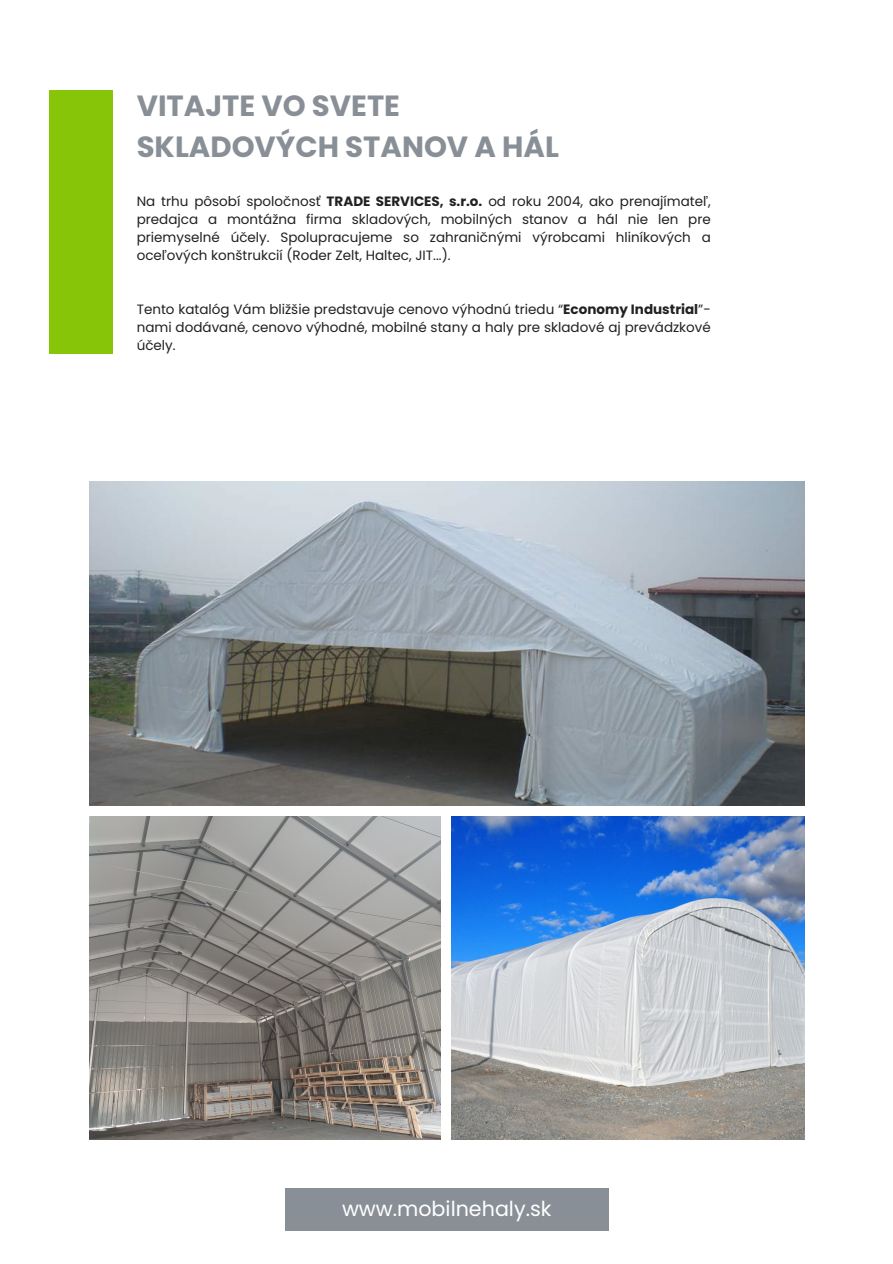
<style>
.page{position:relative;width:893px;height:1264px;background:#fff}
.page>*{position:absolute;margin:0;border:0;box-sizing:border-box;transform-origin:0 0}
.t1{font:700 29.25px/40.5px "Poppins";color:#888f96}
.t2{font:20.7px "Poppins";color:#fff}
.t3{font:13.5px/18px "Poppins";color:#222020;text-align:justify}
.s1{font-weight:700}
</style>
<div class="page">
<img style="left:89px;top:481px;width:715px;height:324px">
<img style="left:452px;top:816px;width:352px;height:323px">
<img style="left:89px;top:816px;width:351px;height:323px">
<div style="left:49px;top:90px;width:64px;height:264px;background:#86c507"></div>
<div style="left:285px;top:1188px;width:323px;height:43px;background:#888f96"></div>
<h1 class="t1" style="left:137px;top:86px;width:424px">VITAJTE VO SVETE<br>SKLADOVÝCH STANOV A HÁL</h1>
<p class="t3" style="left:137px;top:192px;width:575px">Na trhu pôsobí spoločnosť <span class="s1">TRADE SERVICES, s.r.o.</span> od roku 2004, ako prenajímateľ, predajca a montážna firma skladových, mobilných stanov a hál nie len pre priemyselné účely. Spolupracujeme so zahraničnými výrobcami hliníkových a oceľových konštrukcií (Roder Zelt, Haltec, JIT...).</p>
<p class="t3" style="left:137px;top:300px;width:575px">Tento katalóg Vám bližšie predstavuje cenovo výhodnú triedu “<span class="s1">Economy Industrial</span>”- nami dodávané, cenovo výhodné, mobilné stany a haly pre skladové aj prevádzkové účely.</p>
<p class="t2" style="left:342px;top:1194px;width:211px">www.mobilnehaly.sk</p>
</div>
